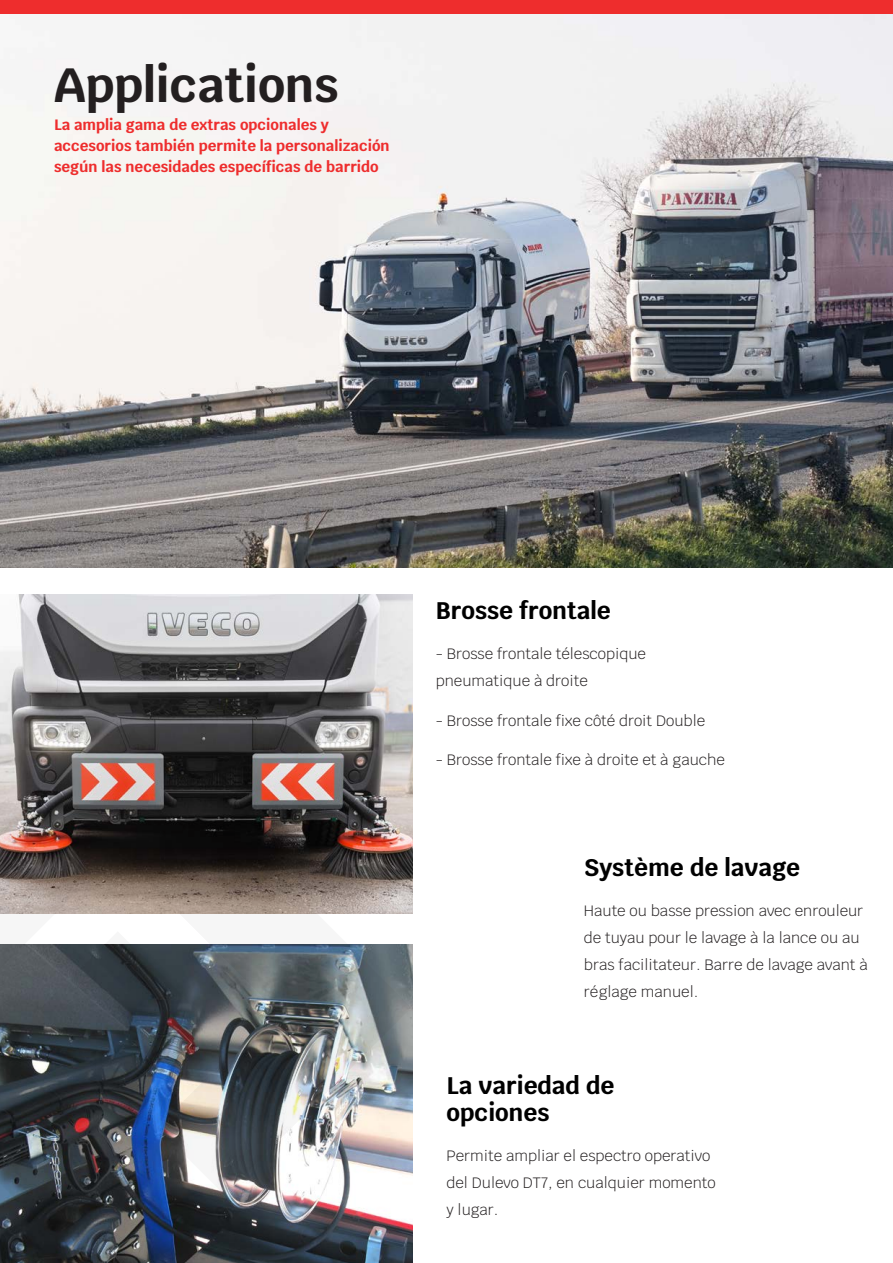
<style>
.page{position:relative;width:893px;height:1263px;background:#fff}
.page>*{position:absolute;margin:0;border:0;box-sizing:border-box;transform-origin:0 0}
.t1{font:700 48px "Krub";color:#231f20}
.Paragrafo{font:700 24px/27px "Krub";color:#000}
.Paragrafo-2{font:300 15px/27px "Krub";color:#231f20}
.t2{font:700 15px/21px "Krub";color:#ee2d2d}
</style>
<div class="page">
<div style="left:0;top:0;width:893px;height:15px;background:#ee2d2d"></div>
<img style="left:0;top:15px;width:893px;height:553px">
<img style="left:187px;top:944px;width:225px;height:319px">
<img style="left:0;top:595px;width:412px;height:319px">
<img style="left:49px;top:714px;width:362px;height:481px">
<svg style="left:187px;top:931px;width:9px;height:157px"></svg>
<img style="left:0;top:823px;width:187px;height:440px">
<p class="t1" style="left:54px;top:58px;width:286px">Applications</p>
<p class="t2" style="left:54px;top:114px;width:276px">La amplia gama de extras opcionales y</p>
<p class="t2" style="left:54px;top:135px;width:337px">accesorios también permite la personalización según las necesidades específicas de barrido</p>
<p class="Paragrafo" style="left:436px;top:597px;width:176px">Brosse frontale</p>
<p class="Paragrafo-2" style="left:436px;top:640px;width:212px">- Brosse frontale télescopique pneumatique à droite</p>
<p class="Paragrafo-2" style="left:436px;top:707px;width:271px">- Brosse frontale fixe côté droit Double</p>
<p class="Paragrafo-2" style="left:436px;top:747px;width:291px">- Brosse frontale fixe à droite et à gauche</p>
<p class="Paragrafo" style="left:584px;top:854px;width:218px">Système de lavage</p>
<p class="Paragrafo-2" style="left:584px;top:897px;width:285px">Haute ou basse pression avec enrouleur de tuyau pour le lavage à la lance ou au bras facilitateur. Barre de lavage avant à réglage manuel.</p>
<p class="Paragrafo" style="left:446px;top:1072px;width:169px">La variedad de opciones</p>
<p class="Paragrafo-2" style="left:446px;top:1142px;width:271px">Permite ampliar el espectro operativo del Dulevo DT7, en cualquier momento y lugar.</p>
</div>
